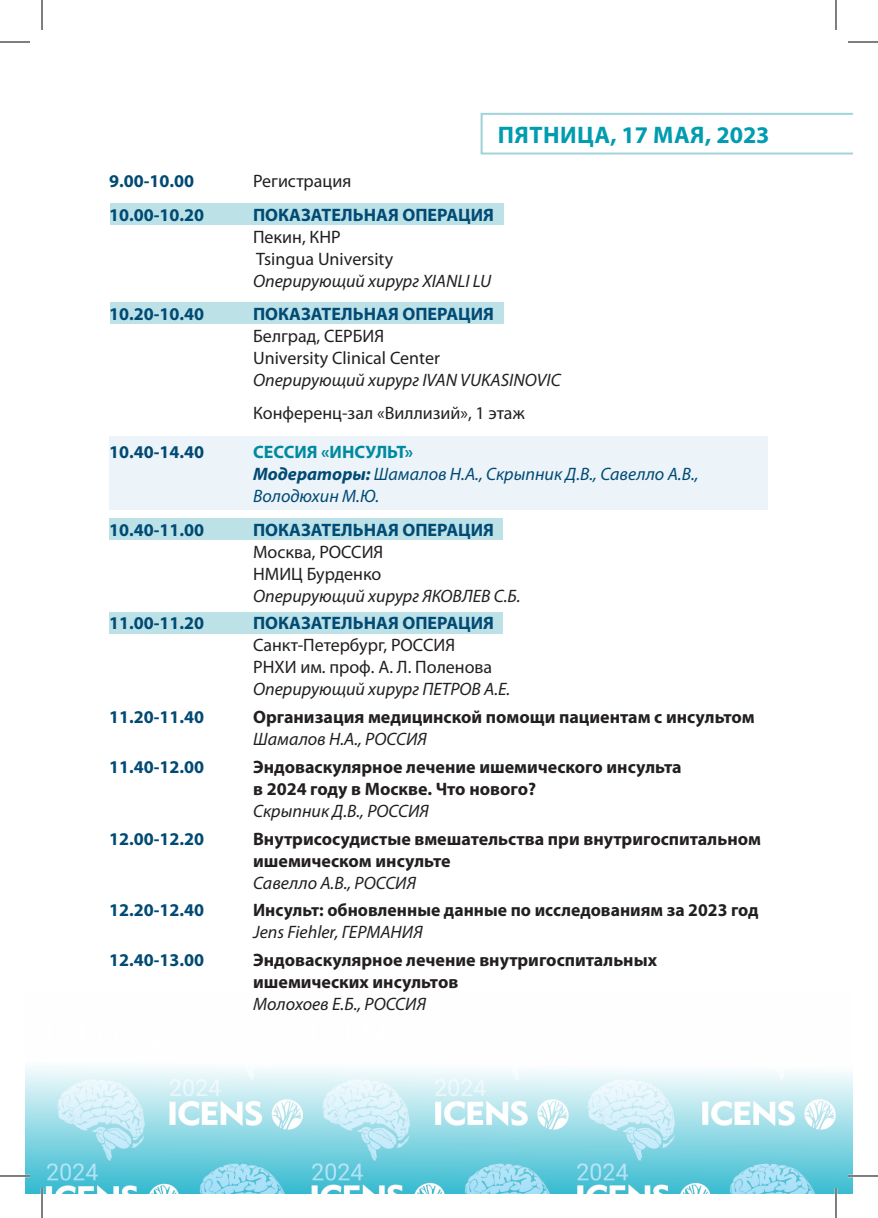
<style>
.page{position:relative;width:878px;height:1218px;background:#fff}
.page>*{position:absolute;margin:0;border:0;box-sizing:border-box;transform-origin:0 0}
.t1{font:700 24px "Myriad Pro";letter-spacing:.02em;color:#009caf}
.t2{font:700 18px/22px "Myriad Pro";color:#231f20}
.t3{font:18px/22px "Myriad Pro";color:#231f20}
.t4{font:700 18px "Myriad Pro";color:#004a74}
.t5{font:italic 18px/22px "Myriad Pro";color:#004a74}
.t6{font:italic 18px/22px "Myriad Pro";color:#231f20}
.s1{font-weight:700;color:#004a74}
.s2{font-style:italic}
.s3{font-weight:700;font-style:normal;color:#008a9f}
.s4{font-weight:700}
.s5{font-weight:700;font-style:normal;color:#004a74}
.s6{font-style:normal}
.s7{font-weight:400;font-style:italic}
</style>
<div class="page">
<div style="left:109px;top:613px;width:393px;height:21px;background:#bce1e7"></div>
<div style="left:109px;top:518px;width:393px;height:21px;background:#bce1e7"></div>
<div style="left:110px;top:302px;width:393px;height:22px;background:#bce1e7"></div>
<div style="left:110px;top:204px;width:393px;height:21px;background:#bce1e7"></div>
<div style="left:109px;top:436px;width:659px;height:74px;background:#ecf3f9"></div>
<img style="left:25px;top:1067px;width:828px;height:126px">
<svg style="left:480px;top:113px;width:373px;height:42px"></svg>
<hr style="left:0;top:1175px;width:30px;height:2px;background:#fff">
<hr style="left:848px;top:1175px;width:30px;height:2px;background:#fff">
<hr style="left:41px;top:1188px;width:2px;height:30px;background:#fff">
<hr style="left:834px;top:1188px;width:3px;height:30px;background:#fff">
<hr style="left:0;top:42px;width:30px;height:1px;background:#000">
<hr style="left:848px;top:42px;width:30px;height:1px;background:#000">
<hr style="left:0;top:1176px;width:30px;height:1px;background:#000">
<hr style="left:848px;top:1176px;width:30px;height:1px;background:#000">
<hr style="left:42px;top:0;width:1px;height:30px;background:#000">
<hr style="left:42px;top:1188px;width:1px;height:30px;background:#000">
<hr style="left:835px;top:0;width:1px;height:30px;background:#000">
<hr style="left:835px;top:1188px;width:1px;height:30px;background:#000">
<p class="t1" style="left:498px;top:119px;width:273px">ПЯТНИЦА, 17 МАЯ, 2023</p>
<p class="t4" style="left:109px;top:170px;width:87px">9.00-10.00</p>
<p class="t3" style="left:253px;top:170px;width:100px">Регистрация</p>
<p class="t4" style="left:109px;top:203px;width:97px">10.00-10.20</p>
<p class="t3" style="left:253px;top:203px;width:242px"><span class="s1">ПОКАЗАТЕЛЬНАЯ ОПЕРАЦИЯ<br></span>Пекин, КНР<br>Tsingua University<br><span class="s2">Оперирующий хирург XIANLI LU</span></p>
<p class="t4" style="left:109px;top:302px;width:97px">10.20-10.40</p>
<p class="t3" style="left:253px;top:303px;width:309px"><span class="s1">ПОКАЗАТЕЛЬНАЯ ОПЕРАЦИЯ<br></span>Белград, СЕРБИЯ<br>University Clinical Center<br><span class="s2">Оперирующий хирург IVAN VUKASINOVIC</span></p>
<p class="t3" style="left:253px;top:402px;width:273px">Конференц-зал «Виллизий», 1 этаж</p>
<p class="t4" style="left:109px;top:441px;width:97px">10.40-14.40</p>
<p class="t5" style="left:253px;top:441px;width:447px"><span class="s3">СЕССИЯ «ИНСУЛЬТ»<br></span><span class="s4">Модераторы:</span> Шамалов Н.А., Скрыпник Д.В., Савелло А.В.,<br>Володюхин М.Ю.</p>
<p class="t4" style="left:109px;top:518px;width:97px">10.40-11.00</p>
<p class="t6" style="left:253px;top:518px;width:269px"><span class="s5">ПОКАЗАТЕЛЬНАЯ ОПЕРАЦИЯ<br></span><span class="s6">Москва, РОССИЯ<br>НМИЦ Бурденко<br></span>Оперирующий хирург ЯКОВЛЕВ С.Б.</p>
<p class="t4" style="left:109px;top:612px;width:97px">11.00-11.20</p>
<p class="t3" style="left:253px;top:612px;width:259px"><span class="s1">ПОКАЗАТЕЛЬНАЯ ОПЕРАЦИЯ<br></span>Санкт-Петербург, РОССИЯ<br>РНХИ им. проф. А. Л. Поленова<br><span class="s2">Оперирующий хирург ПЕТРОВ А.Е.</span></p>
<p class="t4" style="left:109px;top:705px;width:97px">11.20-11.40</p>
<p class="t2" style="left:253px;top:705px;width:503px">Организация медицинской помощи пациентам с инсультом<br><span class="s7">Шамалов Н.А., РОССИЯ</span></p>
<p class="t4" style="left:109px;top:755px;width:97px">11.40-12.00</p>
<p class="t2" style="left:253px;top:755px;width:430px">Эндоваскулярное лечение ишемического инсульта в 2024 году в Москве. Что нового?<br><span class="s7">Скрыпник Д.В., РОССИЯ</span></p>
<p class="t4" style="left:109px;top:827px;width:97px">12.00-12.20</p>
<p class="t2" style="left:253px;top:827px;width:509px">Внутрисосудистые вмешательства при внутригоспитальном ишемическом инсульте<br><span class="s7">Савелло А.В., РОССИЯ</span></p>
<p class="t4" style="left:109px;top:898px;width:97px">12.20-12.40</p>
<p class="t2" style="left:253px;top:898px;width:507px">Инсульт: обновленные данные по исследованиям за 2023 год<br><span class="s7">Jens Fiehler, ГЕРМАНИЯ</span></p>
<p class="t4" style="left:109px;top:948px;width:97px">12.40-13.00</p>
<p class="t2" style="left:253px;top:948px;width:405px">Эндоваскулярное лечение внутригоспитальных ишемических инсультов<br><span class="s7">Молохоев Е.Б., РОССИЯ</span></p>
</div>
